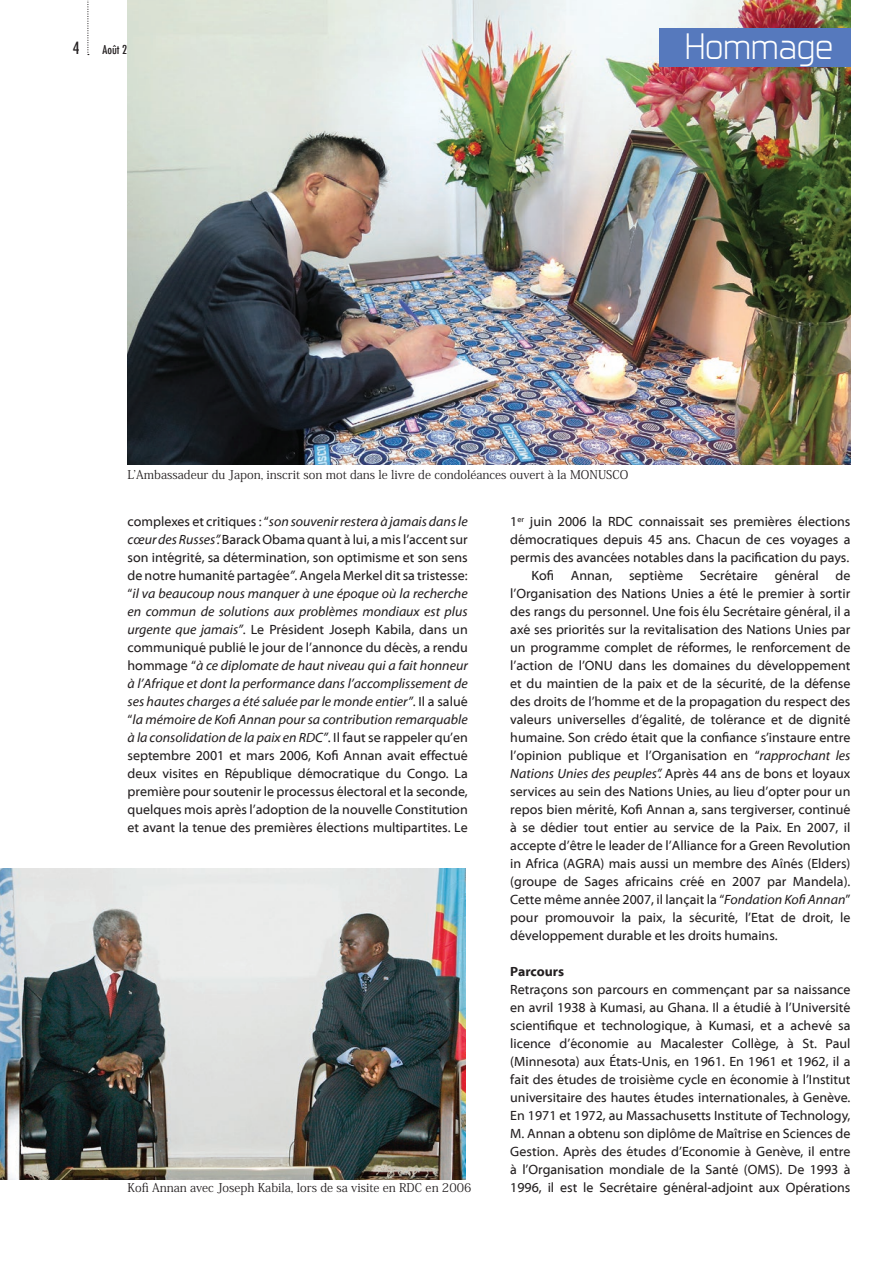
<style>
.page{position:relative;width:893px;height:1263px;background:#fff}
.page>*{position:absolute;margin:0;border:0;box-sizing:border-box;transform-origin:0 0}
.t1{font:300 37.5px "Aero Matics";color:#fff}
.t2{font:500 condensed 16.5px "Futura";color:#231f20}
.t3{font:13.5px/18px "Myriad Web Pro";color:#231f20;text-align:justify}
.t4{font:italic 13.5px "Myriad Web Pro";color:#231f20}
.t5{font:700 13.5px "Myriad Web Pro";color:#231f20}
.t6{font:12px "Koz Min Pr 6 N";color:#231f20}
.s1{font-style:italic}
.s2{font-style:normal}
</style>
<div class="page">
<svg style="left:87px;top:0;width:2px;height:55px"></svg>
<img style="left:0;top:868px;width:465px;height:311px">
<img style="left:128px;top:0;width:722px;height:465px">
<div style="left:659px;top:29px;width:191px;height:38px;background:#5679bd"></div>
<p class="t2" style="left:73px;top:37px;width:8px">4</p>
<h1 class="t1" style="left:685px;top:24px;width:150px">Hommage</h1>
<p class="t6" style="left:128px;top:467px;width:502px">L’Ambassadeur du Japon, inscrit son mot dans le livre de condoléances ouvert à la MONUSCO</p>
<p class="t3" style="left:128px;top:513px;width:342px">complexes et critiques : “<span class="s1">son souvenir restera à jamais dans le cœur des Russes”.</span> Barack Obama quant à lui, a mis l’accent sur son intégrité, sa détermination, son optimisme et son sens de notre humanité partagée<span class="s1">”</span>. Angela Merkel dit sa tristesse: “<span class="s1">il va beaucoup nous manquer à une époque où la recherche en commun de solutions aux problèmes mondiaux est plus urgente que jamais”</span>. Le Président Joseph Kabila, dans un communiqué publié le jour de l’annonce du décès, a rendu hommage “<span class="s1">à ce diplomate de haut niveau qui a fait honneur à l’Afrique et dont la performance dans l’accomplissement de ses hautes charges a été saluée par le monde entier”</span>. Il a salué “<span class="s1">la mémoire de Kofi Annan pour sa contribution remarquable à la consolidation de la paix en RDC”</span>. Il faut se rappeler qu’en septembre 2001 et mars 2006, Kofi Annan avait effectué deux visites en République démocratique du Congo. La première pour soutenir le processus électoral et la seconde, quelques mois après l’adoption de la nouvelle Constitution et avant la tenue des premières élections multipartites. Le</p>
<p class="t3" style="left:510px;top:513px;width:342px">1<sup>er</sup> juin 2006 la RDC connaissait ses premières élections</p>
<p class="t3" style="left:510px;top:531px;width:342px">démocratiques depuis 45 ans. Chacun de ces voyages a</p>
<p class="t3" style="left:510px;top:549px;width:340px">permis des avancées notables dans la pacification du pays.</p>
<p class="t3" style="left:531px;top:567px;width:320px">Kofi Annan, septième Secrétaire général de</p>
<p class="t3" style="left:510px;top:585px;width:342px">l’Organisation des Nations Unies a été le premier à sortir</p>
<p class="t3" style="left:510px;top:603px;width:342px">des rangs du personnel. Une fois élu Secrétaire général, il a</p>
<p class="t3" style="left:510px;top:621px;width:342px">axé ses priorités sur la revitalisation des Nations Unies par</p>
<p class="t3" style="left:510px;top:639px;width:342px">un programme complet de réformes, le renforcement de</p>
<p class="t3" style="left:510px;top:657px;width:342px">l’action de l’ONU dans les domaines du développement</p>
<p class="t3" style="left:510px;top:675px;width:342px">et du maintien de la paix et de la sécurité, de la défense</p>
<p class="t3" style="left:510px;top:693px;width:342px">des droits de l’homme et de la propagation du respect des</p>
<p class="t3" style="left:510px;top:711px;width:342px">valeurs universelles d’égalité, de tolérance et de dignité</p>
<p class="t3" style="left:510px;top:729px;width:342px">humaine. Son crédo était que la confiance s’instaure entre</p>
<p class="t3" style="left:510px;top:747px;width:342px">l’opinion publique et l’Organisation en “<span class="s1">rapprochant les</span></p>
<p class="t4" style="left:510px;top:766px;width:342px">Nations Unies des peuples”. <span class="s2">Après 44 ans de bons et loyaux</span></p>
<p class="t3" style="left:510px;top:783px;width:342px">services au sein des Nations Unies, au lieu d’opter pour un</p>
<p class="t3" style="left:510px;top:801px;width:342px">repos bien mérité, Kofi Annan a, sans tergiverser, continué</p>
<p class="t3" style="left:510px;top:819px;width:342px">à se dédier tout entier au service de la Paix<span class="s1">.</span> En 2007, il</p>
<p class="t3" style="left:510px;top:837px;width:342px">accepte d’être le leader de l’Alliance for a Green Revolution</p>
<p class="t3" style="left:510px;top:855px;width:342px">in Africa (AGRA) mais aussi un membre des Aînés (Elders)</p>
<p class="t3" style="left:510px;top:873px;width:342px">(groupe de Sages africains créé en 2007 par Mandela).</p>
<p class="t3" style="left:510px;top:891px;width:342px">Cette même année 2007, il lançait la “<span class="s1">Fondation Kofi Annan</span>”</p>
<p class="t3" style="left:510px;top:909px;width:342px">pour promouvoir la paix, la sécurité, l’Etat de droit, le</p>
<p class="t3" style="left:510px;top:927px;width:269px">développement durable et les droits humains.</p>
<p class="t5" style="left:510px;top:964px;width:55px">Parcours</p>
<p class="t3" style="left:510px;top:981px;width:342px">Retraçons son parcours en commençant par sa naissance en avril 1938 à Kumasi, au Ghana. Il a étudié à l’Université scientifique et technologique, à Kumasi, et a achevé sa licence d’économie au Macalester Collège, à St. Paul (Minnesota) aux États-Unis, en 1961. En 1961 et 1962, il a fait des études de troisième cycle en économie à l’Institut universitaire des hautes études internationales, à Genève.<br>En 1971 et 1972, au Massachusetts Institute of Technology, M. Annan a obtenu son diplôme de Maîtrise en Sciences de Gestion. Après des études d’Economie à Genève, il entre à l’Organisation mondiale de la Santé (OMS). De 1993 à 1996, il est le Secrétaire général-adjoint aux Opérations</p>
<p class="t6" style="left:128px;top:1181px;width:345px">Kofi Annan avec Joseph Kabila, lors de sa visite en RDC en 2006</p>
</div>
